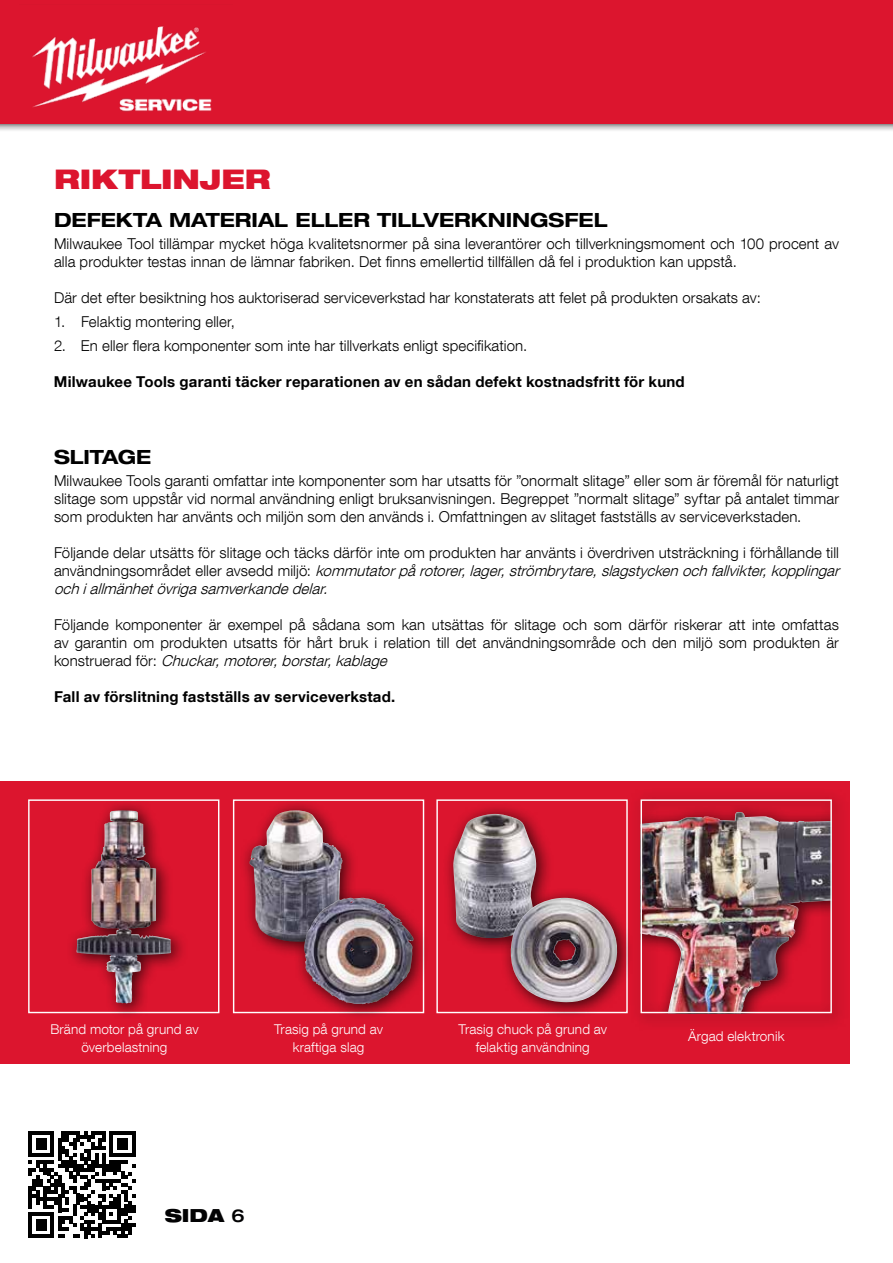
<style>
.page{position:relative;width:893px;height:1263px;background:#fff}
.page>*{position:absolute;margin:0;border:0;box-sizing:border-box;transform-origin:0 0}
.t1{font:900 expanded 27px "Helvetica Neue LT Com";letter-spacing:-.005em;color:#dc152e}
.t2{font:700 expanded 19.5px "Helvetica Neue LT Com";letter-spacing:-.005em;color:#000}
.t3{font:900 expanded 18px "Helvetica Neue LT Com";color:#020203}
.t4{font:300 15px/18px "Helvetica Neue LT Com";letter-spacing:.005em;color:#000}
.t5{font:700 15px "Helvetica Neue LT Com";letter-spacing:.015em;color:#000}
.t6{font:300 13.5px/18px "Helvetica Neue LT Com";letter-spacing:.01em;color:#fff;text-align:center}
.s1{font-style:italic}
.s2{font-weight:500}
</style>
<div class="page">
<div style="left:0;top:0;width:893px;height:132px;background:#000;opacity:.75"></div>
<div style="left:0;top:0;width:893px;height:124px;background:#dc152e"></div>
<img style="left:19px;top:26px;width:214px;height:103px">
<div style="left:0;top:781px;width:850px;height:283px;background:#dc152e"></div>
<div style="left:28px;top:799px;width:191px;height:214px;border:1px solid #fff"></div>
<div style="left:233px;top:799px;width:191px;height:214px;border:1px solid #fff"></div>
<div style="left:436px;top:799px;width:192px;height:214px;border:1px solid #fff"></div>
<div style="left:629px;top:788px;width:220px;height:242px;background:#000;opacity:.75"></div>
<div style="left:641px;top:799px;width:191px;height:214px;border:1px solid #fff"></div>
<div style="left:66px;top:799px;width:122px;height:221px;background:#000;opacity:.75"></div>
<img style="left:77px;top:811px;width:55px;height:192px">
<div style="left:239px;top:799px;width:120px;height:160px;background:#000;opacity:.75"></div>
<img style="left:249px;top:810px;width:94px;height:132px">
<div style="left:442px;top:802px;width:112px;height:153px;background:#000;opacity:.75"></div>
<img style="left:453px;top:814px;width:83px;height:124px">
<div style="left:293px;top:887px;width:137px;height:134px;background:#000;opacity:.75"></div>
<img style="left:304px;top:898px;width:110px;height:106px">
<div style="left:500px;top:887px;width:134px;height:132px;background:#000;opacity:.75"></div>
<img style="left:510px;top:898px;width:108px;height:104px">
<svg style="left:28px;top:1131px;width:107px;height:107px"></svg>
<h1 class="t1" style="left:54px;top:162px;width:218px">RIKTLINJER</h1>
<h2 class="t2" style="left:54px;top:207px;width:555px">DEFEKTA MATERIAL ELLER TILLVERKNINGSFEL</h2>
<p class="t4" style="left:54px;top:235px;width:786px">Milwaukee Tool tillämpar mycket höga kvalitetsnormer på sina leverantörer och tillverkningsmoment och 100 procent av alla produkter testas innan de lämnar fabriken. Det finns emellertid tillfällen då fel i produktion kan uppstå.</p>
<p class="t4" style="left:54px;top:289px;width:708px">Där det efter besiktning hos auktoriserad serviceverkstad har konstaterats att felet på produkten orsakats av:</p>
<p class="t4" style="left:54px;top:313px;width:182px">1. Felaktig montering eller,</p>
<p class="t4" style="left:54px;top:337px;width:475px">2. En eller flera komponenter som inte har tillverkats enligt specifikation.</p>
<p class="t5" style="left:54px;top:373px;width:632px">Milwaukee Tools garanti täcker reparationen av en sådan defekt kostnadsfritt för kund</p>
<h2 class="t2" style="left:54px;top:444px;width:99px">SLITAGE</h2>
<p class="t4" style="left:54px;top:472px;width:786px;text-align:justify">Milwaukee Tools garanti omfattar inte komponenter som har utsatts för ”onormalt slitage” eller som är föremål för naturligt slitage som uppstår vid normal användning enligt bruksanvisningen. Begreppet ”normalt slitage” syftar på antalet timmar som produkten har använts och miljön som den används i. Omfattningen av slitaget fastställs av serviceverkstaden.</p>
<p class="t4" style="left:54px;top:544px;width:791px">Följande delar utsätts för slitage och täcks därför inte om produkten har använts i överdriven utsträckning i förhållande till a n v ä n d n i n g s o m r å d e t e l l e r a v s e d d m i l j ö : <span class="s1">kommutatorpårotorer,lager,strömbrytare,slagstyckenochfallvikter,kopplingar ochiallmänhetövrigasamverkandedelar.</span></p>
<p class="t4" style="left:54px;top:616px;width:786px;text-align:justify">Följande komponenter är exempel på sådana som kan utsättas för slitage och som därför riskerar att inte omfattas av garantin om produkten utsatts för hårt bruk i relation till det användningsområde och den miljö som produkten är k o n s t r u e r a d f ö r : <span class="s1">Chuckar,motorer,borstar,kablage</span></p>
<p class="t5" style="left:54px;top:688px;width:343px">Fall av förslitning fastställs av serviceverkstad.</p>
<p class="t6" style="left:50px;top:1020px;width:150px">Bränd motor på grund av överbelastning</p>
<p class="t6" style="left:458px;top:1020px;width:150px">Trasig chuck på grund av felaktig användning</p>
<p class="t6" style="left:688px;top:1027px;width:98px">Ärgad elektronik</p>
<p class="t6" style="left:274px;top:1020px;width:110px">Trasig på grund av kraftiga slag</p>
<p class="t3" style="left:165px;top:1203px;width:81px">SIDA <span class="s2">6</span></p>
</div>
